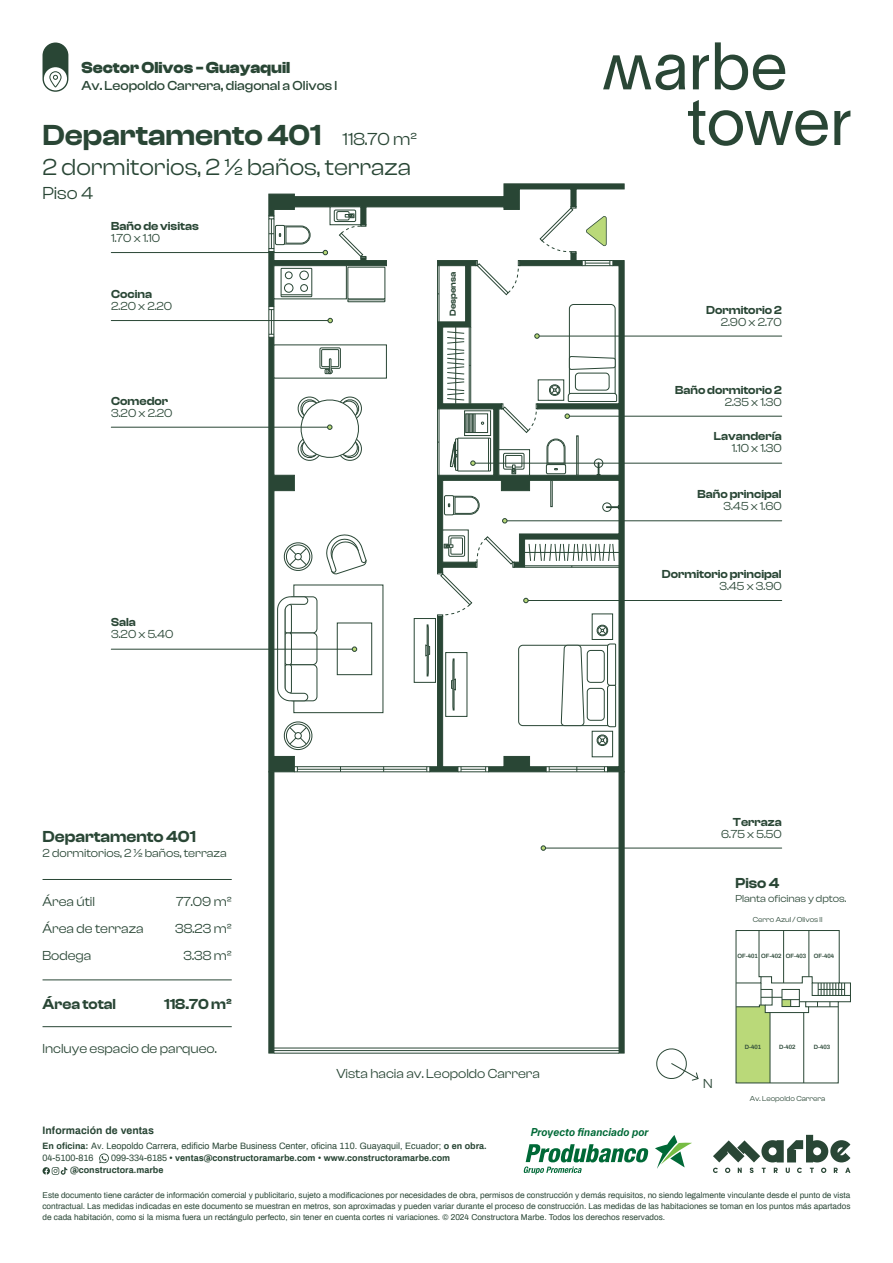
<style>
.page{position:relative;width:893px;height:1263px;background:#fff}
.page>*{position:absolute;margin:0;border:0;box-sizing:border-box;transform-origin:0 0}
.t1{font:600 30px "Clash Display";color:#294635}
.t2{font:24px "Clash Display";color:#294635}
.t3{font:18px "Clash Display";color:#294635}
.t4{font:700 16.5px "Clash Display";color:#294635}
.t5{font:600 16.5px "Clash Display";color:#294635}
.t6{font:600 15px "Clash Display";color:#294635}
.t7{font:13.5px/27px "Clash Display";color:#294635}
.t8{font:500 13.5px "Clash Display";color:#294635}
.t9{font:12px "Clash Display";color:#294635}
.t10{font:600 12px "Clash Display";color:#294635}
.t11{font:italic 700 10.5px "TWK Everett";letter-spacing:.015em;color:#006937;scale:.9 1}
.t12{font:10.5px "Clash Display";color:#294635}
.t13{font:700 10.5px "Archivo";color:#294635}
.t14{font:9px/12px "Archivo";color:#294635}
.t15{font:700 9px/12px "Archivo";color:#294635}
.t16{font:600 9px "Clash Display";color:#294635}
.t17{font:8.25px/11.2px "Archivo";color:#294635;text-align:justify}
.t18{font:7.5px "Clash Display";color:#294635}
.t19{font:600 6px "Archivo";color:#294635}
.s1{font-weight:700}
.s2{font-weight:400}
</style>
<div class="page">
<svg style="left:693px;top:55px;width:16px;height:34px"></svg>
<svg style="left:715px;top:42px;width:70px;height:48px"></svg>
<svg style="left:603px;top:55px;width:82px;height:35px"></svg>
<svg style="left:834px;top:111px;width:16px;height:34px"></svg>
<svg style="left:688px;top:100px;width:140px;height:46px"></svg>
<div style="left:43px;top:43px;width:25px;height:49px;background:#294635;border-radius:13px"></div>
<div style="left:44px;top:67px;width:23px;height:23px;background:#fff;border-radius:50%"></div>
<svg style="left:49px;top:71px;width:13px;height:17px"></svg>
<svg style="left:523px;top:1144px;width:126px;height:30px"></svg>
<svg style="left:655px;top:1135px;width:37px;height:34px"></svg>
<svg style="left:713px;top:1135px;width:137px;height:38px"></svg>
<svg style="left:99px;top:1153px;width:10px;height:10px"></svg>
<svg style="left:43px;top:1167px;width:24px;height:8px"></svg>
<svg style="left:268px;top:772px;width:6px;height:281px;background:#334f3f"></svg>
<div style="left:619px;top:771px;width:5px;height:282px;background:#294635"></div>
<hr style="left:274px;top:1053px;width:345px;height:1px;background:#294635">
<hr style="left:274px;top:1048px;width:345px;height:1px;background:#294635">
<hr style="left:274px;top:1050px;width:345px;height:1px;background:#294635">
<hr style="left:526px;top:600px;width:256px;height:1px;background:#294635">
<hr style="left:505px;top:520px;width:277px;height:1px;background:#294635">
<hr style="left:473px;top:463px;width:309px;height:1px;background:#294635">
<hr style="left:567px;top:416px;width:215px;height:1px;background:#294635">
<hr style="left:537px;top:336px;width:245px;height:1px;background:#294635">
<hr style="left:111px;top:252px;width:214px;height:1px;background:#294635">
<hr style="left:111px;top:320px;width:219px;height:1px;background:#294635">
<hr style="left:111px;top:427px;width:219px;height:1px;background:#294635">
<hr style="left:111px;top:649px;width:243px;height:1px;background:#294635">
<svg style="left:268px;top:183px;width:357px;height:589px"></svg>
<hr style="left:43px;top:879px;width:189px;height:1px;background:#294635">
<hr style="left:43px;top:979px;width:189px;height:1px;background:#294635">
<hr style="left:43px;top:1026px;width:189px;height:1px;background:#294635">
<svg style="left:735px;top:930px;width:116px;height:154px"></svg>
<hr style="left:543px;top:848px;width:239px;height:1px;background:#294635">
<svg style="left:541px;top:845px;width:5px;height:6px"></svg>
<svg style="left:656px;top:1048px;width:43px;height:33px"></svg>
<h3 class="t4" style="left:81px;top:58px;width:210px">Sector Olivos - Guayaquil</h3>
<h3 class="t8" style="left:81px;top:78px;width:257px">Av. Leopoldo Carrera, diagonal a Olivos I</h3>
<h1 class="t1" style="left:43px;top:118px;width:280px">Departamento 401</h1>
<h2 class="t2" style="left:43px;top:153px;width:370px">2 dormitorios, 2 ½ baños, terraza</h2>
<h3 class="t3" style="left:343px;top:129px;width:76px">118.70 m²</h3>
<h3 class="t3" style="left:43px;top:183px;width:52px">Piso 4</h3>
<h3 class="t10" style="left:111px;top:219px;width:89px">Baño de visitas</h3>
<h3 class="t9" style="left:111px;top:231px;width:50px">1.70 x 1.10</h3>
<h3 class="t10" style="left:111px;top:287px;width:42px">Cocina</h3>
<h3 class="t9" style="left:111px;top:299px;width:62px">2.20 x 2.20</h3>
<h3 class="t10" style="left:111px;top:394px;width:58px">Comedor</h3>
<h3 class="t9" style="left:111px;top:406px;width:63px">3.20 x 2.20</h3>
<h3 class="t10" style="left:111px;top:616px;width:26px">Sala</h3>
<h3 class="t9" style="left:111px;top:628px;width:64px">3.20 x 5.40</h3>
<p class="t16" style="left:448px;top:316px;width:46px;rotate:-90deg">Despensa</p>
<h3 class="t10" style="left:706px;top:303px;width:77px">Dormitorio 2</h3>
<h3 class="t9" style="left:721px;top:315px;width:62px">2.90 x 2.70</h3>
<h3 class="t10" style="left:675px;top:383px;width:108px">Baño dormitorio 2</h3>
<h3 class="t9" style="left:725px;top:395px;width:58px">2.35 x 1.30</h3>
<h3 class="t10" style="left:714px;top:430px;width:69px">Lavandería</h3>
<h3 class="t9" style="left:732px;top:442px;width:51px">1.10 x 1.30</h3>
<h3 class="t10" style="left:698px;top:487px;width:86px">Baño principal</h3>
<h3 class="t9" style="left:723px;top:499px;width:60px">3.45 x 1.60</h3>
<h3 class="t10" style="left:662px;top:567px;width:121px">Dormitorio principal</h3>
<h3 class="t9" style="left:719px;top:579px;width:64px">3.45 x 3.90</h3>
<h3 class="t5" style="left:43px;top:827px;width:155px">Departamento 401</h3>
<h3 class="t9" style="left:43px;top:846px;width:186px">2 dormitorios, 2 ½ baños, terraza</h3>
<h3 class="t7" style="left:43px;top:888px;width:103px">Área útil<br>Área de terraza<br>Bodega</h3>
<h3 class="t6" style="left:43px;top:995px;width:75px">Área total</h3>
<h3 class="t7" style="left:175px;top:888px;width:58px;text-align:right">77.09 m²<br>38.23 m²<br>3.38 m²</h3>
<h3 class="t6" style="left:164px;top:995px;width:69px">118.70 m²</h3>
<h3 class="t7" style="left:43px;top:1035px;width:176px">Incluye espacio de parqueo.</h3>
<p class="t13" style="left:43px;top:1123px;width:113px">Información de ventas</p>
<h3 class="t7" style="left:336px;top:1059px;width:205px">Vista hacia av. Leopoldo Carrera</h3>
<p class="t11" style="left:531px;top:1125px;width:132px">Proyecto financiado por</p>
<p class="t14" style="left:43px;top:1140px;width:446px"><span class="s1">En oficina:</span> Av. Leopoldo Carrera, edificio Marbe Business Center, oficina 110. Guayaquil, Ecuador; <span class="s1">o en obra.<br></span>04-5100-816</p>
<p class="t15" style="left:70px;top:1152px;width:382px;text-indent:41px"><span class="s2">099-334-6185</span> • ventas@constructoramarbe.com • www.constructoramarbe.com @constructora.marbe</p>
<h3 class="t10" style="left:733px;top:815px;width:50px">Terraza</h3>
<h3 class="t9" style="left:721px;top:827px;width:62px">6.75 x 5.50</h3>
<h3 class="t6" style="left:735px;top:875px;width:45px">Piso 4</h3>
<p class="t12" style="left:735px;top:893px;width:112px">Planta oficinas y dptos.</p>
<p class="t18" style="left:753px;top:915px;width:71px">Cerro Azul / Olivos II</p>
<p class="t19" style="left:738px;top:952px;width:70px">OF-401 OF-402 OF-403</p>
<p class="t19" style="left:814px;top:952px;width:22px">OF-404</p>
<h3 class="t7" style="left:703px;top:1070px;width:11px">N</h3>
<p class="t19" style="left:745px;top:1042px;width:18px">D-401</p>
<p class="t19" style="left:779px;top:1042px;width:18px">D-402</p>
<p class="t19" style="left:814px;top:1042px;width:18px">D-403</p>
<p class="t18" style="left:750px;top:1094px;width:77px">Av. Leopoldo Carrera</p>
<p class="t17" style="left:43px;top:1189px;width:809px">Este documento tiene carácter de información comercial y publicitario, sujeto a modificaciones por necesidades de obra, permisos de construcción y demás requisitos, no siendo legalmente vinculante desde el punto de vista contractual. Las medidas indicadas en este documento se muestran en metros, son aproximadas y pueden variar durante el proceso de construcción. Las medidas de las habitaciones se toman en los puntos más apartados de cada habitación, como si la misma fuera un rectángulo perfecto, sin tener en cuenta cortes ni variaciones. © 2024 Constructora Marbe. Todos los derechos reservados.</p>
</div>
